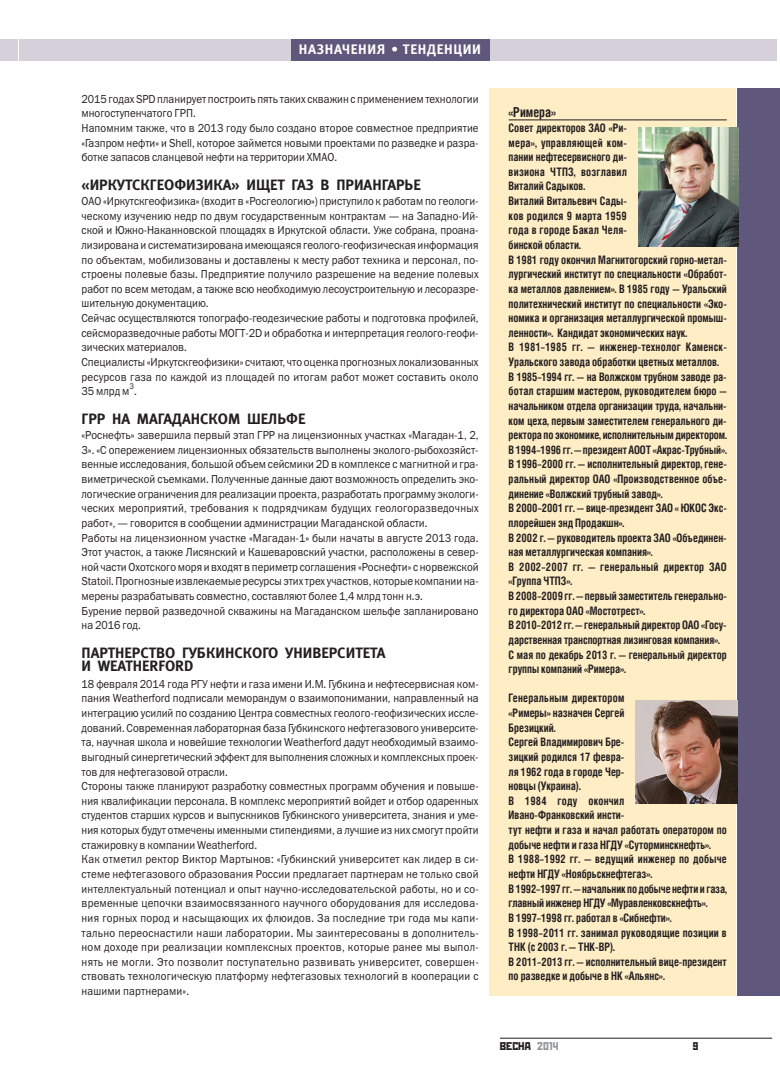
<style>
.page{position:relative;width:780px;height:1088px;background:#fff}
.page>*{position:absolute;margin:0;border:0;box-sizing:border-box;transform-origin:0 0}
.t1{font:15px/13.8px "Meta Bold LFC";color:#231f20}
.t2{font:13.75px "Meta Bold Caps C";letter-spacing:.05em;color:#fff}
.t3{font:700 13.75px "Helios Cond";color:#231f20;scale:.91 1}
.t4{font:11.75px/14.6px "Franklin Gothic Book C";color:#231f20;scale:.91 1}
.t5{font:700 11.75px/14.6px "Helios Cond";color:#231f20;scale:.91 1}
.t6{font:11.25px "Stenberg C";color:#231f20;scale:1.04 1}
.t7{font:11.25px "Stenberg C";color:#231f20}
.t8{font:8.25px "Franklin Gothic Book C";color:#231f20;scale:.91 1}
.s1{color:#939598}
</style>
<div class="page">
<hr style="left:500px;top:1038px;width:272px;height:1px;background:#231f20">
<div style="left:291px;top:39px;width:199px;height:21px;background:#5f587c"></div>
<div style="left:20px;top:39px;width:271px;height:21px;background:#d5d0da"></div>
<div style="left:490px;top:39px;width:286px;height:21px;background:#d5d0da"></div>
<div style="left:0;top:39px;width:18px;height:21px;background:#d5d0da"></div>
<div style="left:489px;top:89px;width:247px;height:907px;background:#feedc5"></div>
<hr style="left:508px;top:120px;width:218px;height:1px;background:#231f20">
<div style="left:737px;top:89px;width:43px;height:907px;background:#5f587c"></div>
<img style="left:638px;top:127px;width:100px;height:119px">
<img style="left:635px;top:700px;width:103px;height:103px">
<p class="t2" style="left:299px;top:41px;width:183px">НАЗНАЧЕНИЯ • ТЕНДЕНЦИИ</p>
<p class="t4" style="left:81px;top:92px;width:438px">2015 годах SPD планирует построить пять таких скважин с применением технологии многоступенчатого ГРП.<br>Напомним также, что в 2013 году было создано второе совместное предприятие «Газпром нефти» и Shell, которое займется новыми проектами по разведке и разра&shy;ботке запасов сланцевой нефти на территории ХМАО.</p>
<p class="t1" style="left:81px;top:179px;width:341px">«ИРКУТСКГЕОФИЗИКА» ИЩЕТ ГАЗ В ПРИАНГАРЬЕ</p>
<p class="t4" style="left:81px;top:195px;width:438px">ОАО «Иркутскгеофизика» (входит в «Росгеологию») приступило к работам по геологи&shy;ческому изучению недр по двум государственным контрактам — на Западно-Ий&shy;ской и Южно-Наканновской площадях в Иркутской области. Уже собрана, проана&shy;лизирована и систематизирована имеющаяся геолого-геофизическая информация по объектам, мобилизованы и доставлены к месту работ техника и персонал, по&shy;строены полевые базы. Предприятие получило разрешение на ведение полевых работ по всем методам, а также всю необходимую лесоустроительную и лесоразре&shy;шительную документацию.<br>Сейчас осуществляются топографо-геодезические работы и подготовка профилей, сейсморазведочные работы МОГТ-2D и обработка и интерпретация геолого-геофи&shy;зических материалов.<br>Специалисты «Иркутскгеофизики» считают, что оценка прогнозных локализованных ресурсов газа по каждой из площадей по итогам работ может составить около 35 млрд м .</p>
<p class="t8" style="left:129px;top:383px;width:6px">3</p>
<p class="t1" style="left:81px;top:413px;width:225px">ГРР НА МАГАДАНСКОМ ШЕЛЬФЕ</p>
<p class="t4" style="left:81px;top:429px;width:438px">«Роснефть» завершила первый этап ГРР на лицензионных участках «Магадан-1, 2, 3». «С опережением лицензионных обязательств выполнены эколого-рыбохозяйст&shy;венные исследования, большой объем сейсмики 2D в комплексе с магнитной и гра&shy;виметрической съемками. Полученные данные дают возможность определить эко&shy;логические ограничения для реализации проекта, разработать программу экологи&shy;ческих мероприятий, требования к подрядчикам будущих геологоразведочных работ», — говорится в сообщении администрации Магаданской области.<br>Работы на лицензионном участке «Магадан-1» были начаты в августе 2013 года.<br>Этот участок, а также Лисянский и Кашеваровский участки, расположены в север&shy;ной части Охотского моря и входят в периметр соглашения «Роснефти» с норвежской Statoil. Прогнозные извлекаемые ресурсы этих трех участков, которые компании на&shy;мерены разрабатывать совместно, составляют более 1,4 млрд тонн н.э.<br>Бурение первой разведочной скважины на Магаданском шельфе запланировано на 2016 год.</p>
<p class="t1" style="left:81px;top:647px;width:306px">ПАРТНЕРСТВО ГУБКИНСКОГО УНИВЕРСИТЕТА<br>И WEATHERFORD</p>
<p class="t4" style="left:81px;top:677px;width:438px">18 февраля 2014 года РГУ нефти и газа имени И.М. Губкина и нефтесервисная ком&shy;пания Weatherford подписали меморандум о взаимопонимании, направленный на интеграцию усилий по созданию Центра совместных геолого-геофизических иссле&shy;дований. Современная лабораторная база Губкинского нефтегазового университе&shy;та, научная школа и новейшие технологии Weatherford дадут необходимый взаимо&shy;выгодный синергетический эффект для выполнения сложных и комплексных проек&shy;тов для нефтегазовой отрасли.<br>Стороны также планируют разработку совместных программ обучения и повыше&shy;ния квалификации персонала. В комплекс мероприятий войдет и отбор одаренных студентов старших курсов и выпускников Губкинского университета, знания и уме&shy;ния которых будут отмечены именными стипендиями, а лучшие из них смогут пройти стажировку в компании Weatherford.<br>Как отметил ректор Виктор Мартынов: «Губкинский университет как лидер в си&shy;стеме нефтегазового образования России предлагает партнерам не только свой интеллектуальный потенциал и опыт научно-исследовательской работы, но и со&shy;временные цепочки взаимосвязанного научного оборудования для исследова&shy;ния горных пород и насыщающих их флюидов. За последние три года мы капи&shy;тально переоснастили наши лаборатории. Мы заинтересованы в дополнитель&shy;ном доходе при реализации комплексных проектов, которые ранее мы выпол&shy;нять не могли. Это позволит поступательно развивать университет, совершен&shy;ствовать технологическую платформу нефтегазовых технологий в кооперации с нашими партнерами».</p>
<p class="t3" style="left:508px;top:107px;width:53px">«Римера»</p>
<p class="t5" style="left:508px;top:121px;width:241px">Совет директоров ЗАО «Ри-<br>мера», управляющей ком-<br>пании нефтесервисного ди-<br>визиона ЧТПЗ, возглавил<br>Виталий Садыков.<br>Виталий Витальевич Сады-<br>ков родился 9 марта 1959<br>года в городе Бакал Челя-<br>бинской области.<br>В 1981 году окончил Магнитогорский горно-метал&shy;лургический институт по специальности «Обработ&shy;ка металлов давлением». В 1985 году — Уральский политехнический институт по специальности «Эко&shy;номика и организация металлургической промыш&shy;ленности». Кандидат экономических наук.<br>В 1981–1985 гг. — инженер-технолог Каменск-Уральского завода обработки цветных металлов.<br>В 1985–1994 гг. — на Волжском трубном заводе ра&shy;ботал старшим мастером, руководителем бюро — начальником отдела организации труда, начальни&shy;ком цеха, первым заместителем генерального ди&shy;ректора по экономике, исполнительным директором.<br>В 1994–1996 гг. — президент АООТ «Акрас-Трубный».<br>В 1996–2000 гг. — исполнительный директор, гене&shy;ральный директор ОАО «Производственное объе&shy;динение «Волжский трубный завод».<br>В 2000–2001 гг. — вице-президент ЗАО « ЮКОС Экс&shy;плорейшен энд Продакшн».<br>В 2002 г. — руководитель проекта ЗАО «Объединен&shy;ная металлургическая компания».<br>В 2002–2007 гг. — генеральный директор ЗАО «Группа ЧТПЗ».<br>В 2008–2009 гг. — первый заместитель генерально&shy;го директора ОАО «Мостотрест».<br>В 2010–2012 гг. — генеральный директор ОАО «Госу&shy;дарственная транспортная лизинговая компания».<br>С мая по декабрь 2013 г. — генеральный директор группы компаний «Римера».</p>
<p class="t5" style="left:508px;top:692px;width:241px">Генеральным директором<br>«Римеры» назначен Сергей<br>Брезицкий.<br>Сергей Владимирович Бре-<br>зицкий родился 17 февра-<br>ля 1962 года в городе Чер-<br>новцы (Украина).<br>В 1984 году окончил<br>Ивано-Франковский инсти-<br>тут нефти и газа и начал работать оператором по добыче нефти и газа НГДУ «Суторминскнефть».<br>В 1988–1992 гг. — ведущий инженер по добыче нефти НГДУ «Ноябрьскнефтегаз».<br>В 1992–1997 гг. — начальник по добыче нефти и газа, главный инженер НГДУ «Муравленковскнефть».<br>В 1997–1998 гг. работал в «Сибнефти».<br>В 1998–2011 гг. занимал руководящие позиции в<br>ТНК (с 2003 г. — ТНК-ВР).<br>В 2011–2013 гг. — исполнительный вице-президент по разведке и добыче в НК «Альянс».</p>
<p class="t6" style="left:500px;top:1039px;width:58px">ВЕСНА <span class="s1">2014</span></p>
<p class="t7" style="left:692px;top:1039px;width:7px">9</p>
</div>
